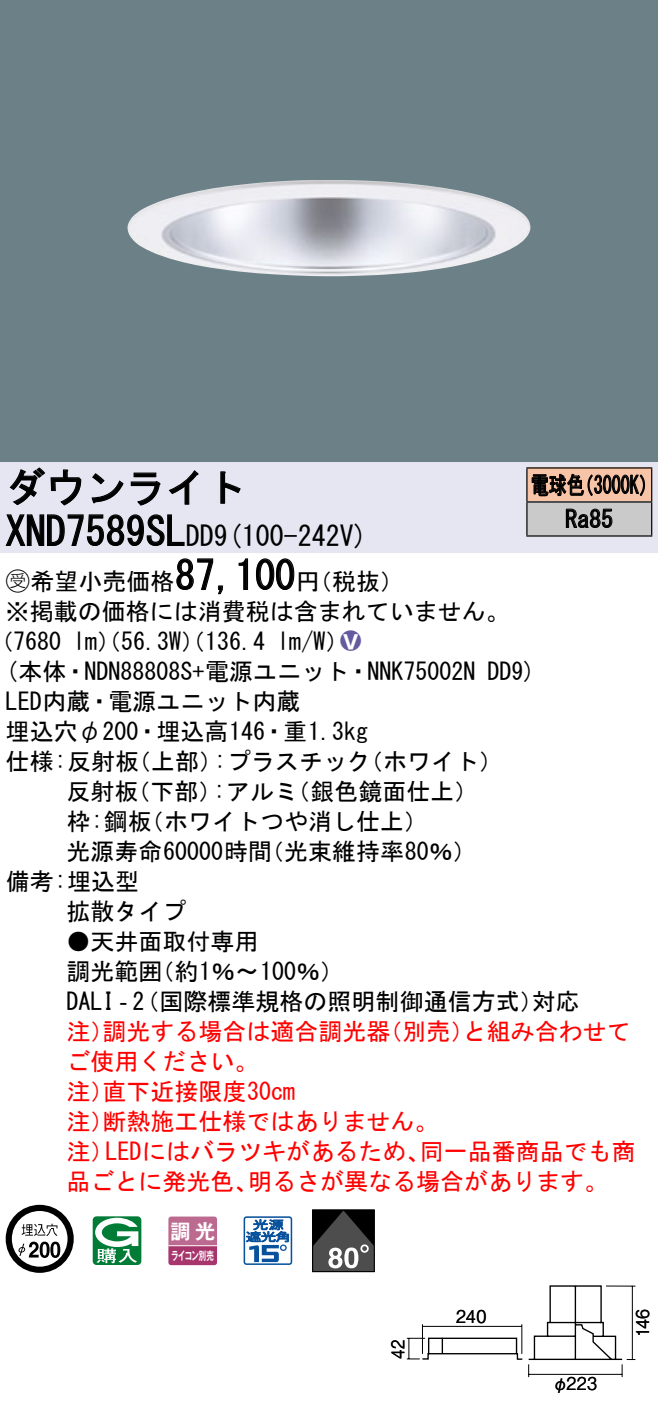
<style>
.page{position:relative;width:658px;height:1414px;background:#fff}
.page>*{position:absolute;margin:0;border:0;box-sizing:border-box;transform-origin:0 0}
.t1{font:40px "MS Gothic";color:#000}
.t2{font:28px "MS Gothic";color:#000}
.t3{font:24px/30.4px "MS Gothic";color:#000}
.t4{font:24px/30px "MS Gothic";color:#f00}
.t5{font:24px/34px "MS Gothic";color:#000;scale:.75 1}
.t6{font:24px "Ford Classification 1";color:#635aa0}
.t7{font:20px "Gothic MB101 Pro De Bold 90 pv RKSJ H";color:#fff}
.t8{font:17.6px "Gothic BBB Pro Medium 90 pv RKSJ H";letter-spacing:.01em;color:#000;scale:.9 1}
.t9{font:17.6px "Gothic BBB Pro Medium 90 pv RKSJ H";letter-spacing:.01em;color:#000;scale:.85 1}
.t10{font:11.6px "Gothic MB101 Pro De Bold 90 pv RKSJ H";letter-spacing:-.05em;color:#fff;scale:.65 1}
.s1{font-size:28px}
.s2{font-family:"Ford Classification 1"}
.s3{color:#fff}
</style>
<div class="page">
<div style="left:0;top:0;width:658px;height:462px;background:#6c8087"></div>
<img style="left:127px;top:180px;width:403px;height:96px">
<div style="left:0;top:462px;width:658px;height:90px;background:#e6e5f2"></div>
<svg style="left:9px;top:467px;width:73px;height:39px"></svg>
<svg style="left:91px;top:473px;width:33px;height:30px"></svg>
<svg style="left:130px;top:472px;width:30px;height:34px"></svg>
<svg style="left:168px;top:470px;width:30px;height:35px"></svg>
<svg style="left:220px;top:471px;width:21px;height:33px"></svg>
<svg style="left:5px;top:514px;width:180px;height:32px"></svg>
<svg style="left:176px;top:558px;width:47px;height:37px"></svg>
<svg style="left:238px;top:558px;width:10px;height:32px"></svg>
<svg style="left:256px;top:558px;width:39px;height:32px"></svg>
<svg style="left:6px;top:1205px;width:68px;height:68px"></svg>
<svg style="left:40px;top:1241px;width:10px;height:17px"></svg>
<svg style="left:50px;top:1241px;width:10px;height:17px"></svg>
<svg style="left:93px;top:1216px;width:48px;height:49px"></svg>
<svg style="left:168px;top:1216px;width:49px;height:49px;background:#b55984"></svg>
<hr style="left:168px;top:1245px;width:49px;height:1px;background:#fff">
<svg style="left:243px;top:1216px;width:49px;height:49px"></svg>
<div style="left:312px;top:1209px;width:62px;height:63px;border:1px solid #000"></div>
<svg style="left:312px;top:1210px;width:62px;height:61px;background:#474747"></svg>
<div style="left:527px;top:468px;width:124px;height:34px;background:#f7c4a7"></div>
<div style="left:527px;top:502px;width:124px;height:34px;background:#cacaca"></div>
<hr style="left:526px;top:467px;width:126px;height:2px;background:#000">
<hr style="left:526px;top:468px;width:1px;height:33px;background:#000">
<hr style="left:651px;top:468px;width:1px;height:33px;background:#000">
<hr style="left:526px;top:501px;width:126px;height:2px;background:#000">
<hr style="left:526px;top:502px;width:1px;height:33px;background:#000">
<hr style="left:651px;top:502px;width:1px;height:33px;background:#000">
<hr style="left:526px;top:535px;width:126px;height:2px;background:#000">
<svg style="left:531px;top:473px;width:114px;height:24px"></svg>
<svg style="left:565px;top:508px;width:47px;height:20px"></svg>
<svg style="left:407px;top:1285px;width:228px;height:92px"></svg>
<h1 class="t1" style="left:6px;top:467px;width:242px">ダウンライト</h1>
<p class="t2" style="left:214px;top:522px;width:155px">(9 100-242 (V</p>
<h1 class="t1" style="left:6px;top:511px;width:210px">XND7589SL<span class="s1">DD</span></h1>
<h1 class="t1" style="left:175px;top:555px;width:121px">87,100</h1>
<p class="t3" style="left:6px;top:566px;width:505px"><span class="s2">B</span>希望小売価格<br>※掲載の価格には消費税は含まれていません。</p>
<p class="t6" style="left:340px;top:629px;width:22px">2<span class="s3">8</span></p>
<p class="t3" style="left:296px;top:566px;width:109px">（円税抜(</p>
<p class="t3" style="left:277px;top:626px;width:73px">l m (W/</p>
<p class="t3" style="left:-11px;top:626px;width:74px">（7680</p>
<p class="t3" style="left:73px;top:626px;width:193px">lm）（56.3 ）（W 136.4</p>
<p class="t5" style="left:565px;top:468px;width:65px;text-indent:-34px">電球色<br>Ra85</p>
<p class="t5" style="left:575px;top:468px;width:109px">（3000 (K</p>
<p class="t3" style="left:6px;top:656px;width:471px">(本体・NDN88808 +S 電源ユニット・NNK75002N</p>
<p class="t3" style="left:6px;top:686px;width:296px">LED内蔵・電源ユニット内蔵</p>
<p class="t3" style="left:6px;top:716px;width:364px">埋込穴φ200・埋込高146・重1.3kg</p>
<p class="t3" style="left:359px;top:746px;width:145px">（ホワイト(</p>
<p class="t3" style="left:487px;top:656px;width:50px">DD (9</p>
<p class="t3" style="left:214px;top:746px;width:158px">:プラスチック</p>
<p class="t3" style="left:6px;top:746px;width:135px">仕様:反射板</p>
<p class="t3" style="left:127px;top:746px;width:97px">（上部）</p>
<p class="t3" style="left:66px;top:776px;width:73px">反射板</p>
<p class="t3" style="left:126px;top:776px;width:97px">（下部）</p>
<p class="t3" style="left:213px;top:776px;width:86px">:アルミ</p>
<p class="t3" style="left:286px;top:776px;width:193px">（銀色鏡面仕上(</p>
<p class="t3" style="left:66px;top:806px;width:87px">枠:鋼板</p>
<p class="t3" style="left:140px;top:806px;width:289px">（ホワイトつや消し仕上(</p>
<p class="t3" style="left:66px;top:836px;width:207px">光源寿命60000時間</p>
<p class="t3" style="left:6px;top:866px;width:135px">備考:埋込型</p>
<p class="t3" style="left:66px;top:896px;width:121px">拡散タイプ</p>
<p class="t3" style="left:150px;top:926px;width:195px;text-indent:-84px">●天井面取付専用<br>（約1％〜100％(</p>
<p class="t3" style="left:260px;top:836px;width:218px">（光束維持率80％(</p>
<p class="t3" style="left:66px;top:956px;width:97px">調光範囲</p>
<p class="t3" style="left:66px;top:986px;width:478px">DALI‐（2 国際標準規格の照明制御通信方式）</p>
<p class="t4" style="left:462px;top:1016px;width:169px">と組み合わせて</p>
<p class="t3" style="left:531px;top:986px;width:49px">対応</p>
<p class="t4" style="left:102px;top:1016px;width:289px">調光する場合は適合調光器</p>
<p class="t4" style="left:378px;top:1016px;width:97px">（別売）</p>
<p class="t4" style="left:66px;top:1016px;width:49px">注）</p>
<p class="t4" style="left:66px;top:1046px;width:193px">ご使用ください。</p>
<p class="t4" style="left:102px;top:1076px;width:194px">直下近接限度30cm</p>
<p class="t4" style="left:102px;top:1076px;width:337px;text-indent:-36px">注）<br>断熱施工仕様ではありません。</p>
<p class="t4" style="left:66px;top:1106px;width:49px">注）</p>
<p class="t4" style="left:66px;top:1136px;width:49px">注）</p>
<p class="t4" style="left:105px;top:1136px;width:326px">LEDにはバラツキがあるため、</p>
<p class="t4" style="left:420px;top:1136px;width:217px">同一品番商品でも商</p>
<p class="t4" style="left:66px;top:1166px;width:193px">品ごとに発光色、</p>
<p class="t4" style="left:248px;top:1166px;width:362px">明るさが異なる場合があります。</p>
<p class="t7" style="left:171px;top:1214px;width:46px">調光</p>
<p class="t10" style="left:171px;top:1245px;width:67px">ライコン別売</p>
<p class="t9" style="left:384px;top:1359px;width:24px;rotate:-90deg">42</p>
<p class="t8" style="left:456px;top:1302px;width:35px">240</p>
<p class="t8" style="left:552px;top:1369px;width:51px">φ223</p>
<p class="t8" style="left:628px;top:1337px;width:33px;rotate:-90deg">146</p>
</div>
